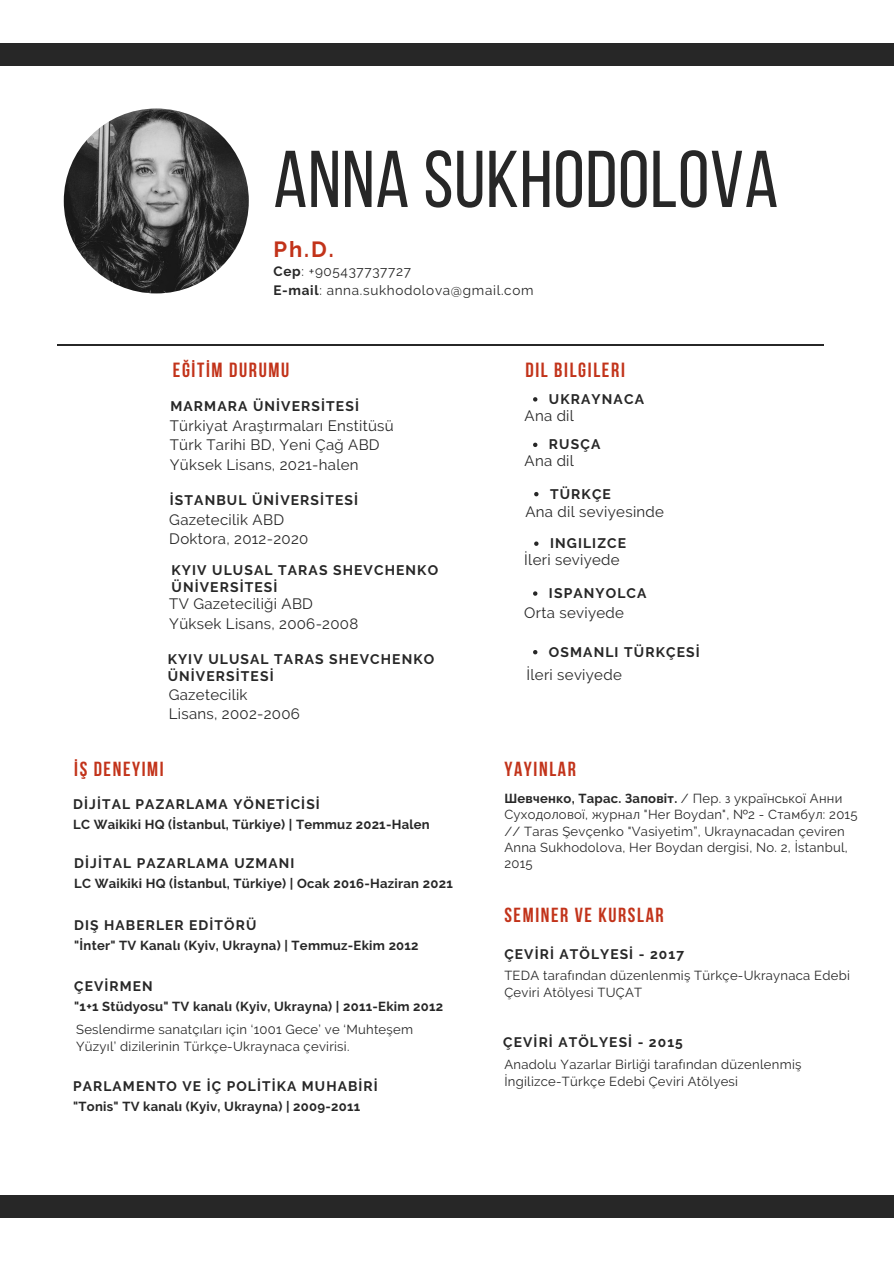
<style>
.page{position:relative;width:894px;height:1264px;background:#fff}
.page>*{position:absolute;margin:0;border:0;box-sizing:border-box;transform-origin:0 0}
.t1{font:80.25px "Bebas Neue";letter-spacing:.01em;color:#272727}
.t2{font:700 21.9px "Raleway";color:#c2331a}
.t3{font:700 20.4px "Bebas Neue";letter-spacing:.08em;color:#c2331a}
.t4{font:700 20.25px "Bebas Neue";letter-spacing:.08em;color:#c2331a}
.t5{font:15px "Raleway";letter-spacing:.02em;color:#272727}
.t6{font:700 13.8px/16.5px "Raleway";letter-spacing:.08em;color:#272727}
.t7{font:13.5px "Raleway";letter-spacing:.05em;color:#272727}
.t8{font:13.05px/16.4px "Raleway";letter-spacing:.02em;color:#272727}
.t9{font:700 13.05px "Raleway";letter-spacing:.02em;color:#272727}
.s1{font-weight:700}
</style>
<div class="page">
<div style="left:0;top:43px;width:893px;height:23px;background:#272727"></div>
<div style="left:0;top:1195px;width:893px;height:22px;background:#272727"></div>
<img style="left:64px;top:108px;width:185px;height:185px;border-radius:50%">
<hr style="left:57px;top:345px;width:766px;height:1px;background:#272727">
<svg style="left:533px;top:397px;width:4px;height:4px"></svg>
<svg style="left:534px;top:541px;width:4px;height:5px"></svg>
<svg style="left:533px;top:442px;width:4px;height:5px"></svg>
<svg style="left:533px;top:591px;width:4px;height:4px"></svg>
<svg style="left:534px;top:492px;width:4px;height:4px"></svg>
<svg style="left:533px;top:650px;width:4px;height:4px"></svg>
<p class="t1" style="left:273px;top:147px;width:506px">ANNA SUKHODOLOVA</p>
<p class="t2" style="left:273px;top:236px;width:62px">Ph.D.</p>
<p class="t7" style="left:273px;top:263px;width:139px"><span class="s1">Cep</span>: +905437737727</p>
<p class="t7" style="left:273px;top:282px;width:261px"><span class="s1">E-mail</span>: anna.sukhodolova@gmail.com</p>
<p class="t3" style="left:173px;top:361px;width:118px">EĞİTİM DURUMU</p>
<p class="t6" style="left:170px;top:398px;width:190px">MARMARA ÜNİVERSİTESİ</p>
<p class="t5" style="left:170px;top:417px;width:225px">Türkiyat Araştırmaları Enstitüsü</p>
<p class="t5" style="left:170px;top:436px;width:211px">Türk Tarihi BD, Yeni Çağ ABD</p>
<p class="t5" style="left:170px;top:455px;width:190px">Yüksek Lisans, 2021-halen</p>
<p class="t6" style="left:170px;top:492px;width:190px">İSTANBUL ÜNİVERSİTESİ</p>
<p class="t5" style="left:169px;top:511px;width:116px">Gazetecilik ABD</p>
<p class="t5" style="left:169px;top:530px;width:140px">Doktora, 2012-2020</p>
<p class="t6" style="left:171px;top:562px;width:268px">KYIV ULUSAL TARAS SHEVCHENKO<br>ÜNİVERSİTESİ</p>
<p class="t5" style="left:169px;top:595px;width:145px">TV Gazeteciliği ABD</p>
<p class="t5" style="left:169px;top:614px;width:190px">Yüksek Lisans, 2006-2008</p>
<p class="t6" style="left:168px;top:651px;width:268px">KYIV ULUSAL TARAS SHEVCHENKO<br>ÜNİVERSİTESİ</p>
<p class="t5" style="left:169px;top:685px;width:80px">Gazetecilik</p>
<p class="t5" style="left:169px;top:704px;width:133px">Lisans, 2002-2006</p>
<p class="t4" style="left:74px;top:761px;width:91px">İŞ DENEYIMI</p>
<p class="t6" style="left:73px;top:796px;width:248px">DİJİTAL PAZARLAMA YÖNETİCİSİ</p>
<p class="t9" style="left:73px;top:817px;width:358px">LC Waikiki HQ (İstanbul, Türkiye) | Temmuz 2021-Halen</p>
<p class="t6" style="left:74px;top:854px;width:222px">DİJİTAL PAZARLAMA UZMANI</p>
<p class="t9" style="left:74px;top:875px;width:380px">LC Waikiki HQ (İstanbul, Türkiye) | Ocak 2016-Haziran 2021</p>
<p class="t6" style="left:74px;top:917px;width:184px">DIŞ HABERLER EDİTÖRÜ</p>
<p class="t9" style="left:74px;top:937px;width:346px">"İnter" TV Kanalı (Kyiv, Ukrayna) | Temmuz-Ekim 2012</p>
<p class="t6" style="left:74px;top:977px;width:80px">ÇEVİRMEN</p>
<p class="t9" style="left:74px;top:998px;width:370px">"1+1 Stüdyosu" TV kanalı (Kyiv, Ukrayna) | 2011-Ekim 2012</p>
<p class="t8" style="left:76px;top:1021px;width:338px">Seslendirme sanatçıları için ‘1001 Gece’ ve ‘Muhteşem<br>Yüzyıl’ dizilerinin Türkçe-Ukraynaca çevirisi.</p>
<p class="t6" style="left:73px;top:1077px;width:306px">PARLAMENTO VE İÇ POLİTİKA MUHABİRİ</p>
<p class="t9" style="left:73px;top:1098px;width:288px">"Tonis" TV kanalı (Kyiv, Ukrayna) | 2009-2011</p>
<p class="t3" style="left:525px;top:361px;width:101px">DIL BILGILERI</p>
<p class="t6" style="left:549px;top:390px;width:96px">UKRAYNACA</p>
<p class="t5" style="left:524px;top:407px;width:51px">Ana dil</p>
<p class="t5" style="left:524px;top:452px;width:51px">Ana dil</p>
<p class="t5" style="left:525px;top:502px;width:140px">Ana dil seviyesinde</p>
<p class="t5" style="left:524px;top:551px;width:97px">İleri seviyede</p>
<p class="t5" style="left:524px;top:604px;width:101px">Orta seviyede</p>
<p class="t6" style="left:549px;top:643px;width:152px">OSMANLI TÜRKÇESİ</p>
<p class="t5" style="left:526px;top:666px;width:97px">İleri seviyede</p>
<p class="t6" style="left:549px;top:436px;width:53px">RUSÇA</p>
<p class="t6" style="left:550px;top:485px;width:62px">TÜRKÇE</p>
<p class="t6" style="left:550px;top:535px;width:78px">INGILIZCE</p>
<p class="t6" style="left:549px;top:585px;width:99px">ISPANYOLCA</p>
<p class="t4" style="left:504px;top:761px;width:73px">YAYINLAR</p>
<p class="t8" style="left:504px;top:790px;width:354px"><span class="s1">Шевченко, Тарас. Заповіт.</span> / Пер. з української Анни Суходолової, журнал "Her Boydan", №2 - Стамбул: 2015 // Taras Şevçenko "Vasiyetim”, Ukraynacadan çeviren Anna Sukhodolova, Her Boydan dergisi, No. 2, İstanbul, 2015</p>
<p class="t4" style="left:504px;top:906px;width:161px">SEMINER VE KURSLAR</p>
<p class="t6" style="left:504px;top:946px;width:181px">ÇEVİRİ ATÖLYESİ - 2017</p>
<p class="t8" style="left:504px;top:967px;width:347px">TEDA tarafından düzenlenmiş Türkçe-Ukraynaca Edebi<br>Çeviri Atölyesi TUÇAT</p>
<p class="t6" style="left:503px;top:1033px;width:181px">ÇEVİRİ ATÖLYESİ - 2015</p>
<p class="t8" style="left:504px;top:1056px;width:298px">Anadolu Yazarlar Birliği tarafından düzenlenmiş<br>İngilizce-Türkçe Edebi Çeviri Atölyesi</p>
</div>
